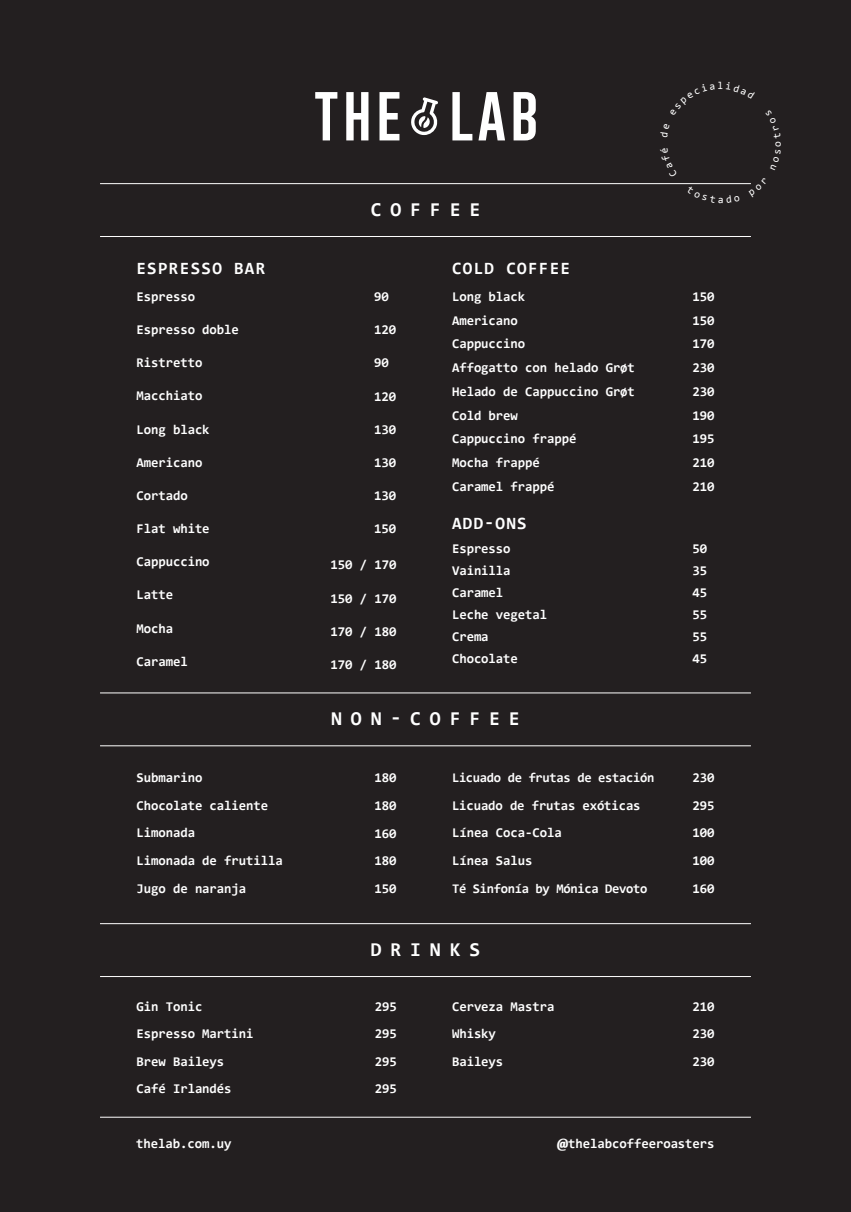
<style>
.page{position:relative;width:851px;height:1212px;background:#fff}
.page>*{position:absolute;margin:0;border:0;box-sizing:border-box;transform-origin:0 0}
.t1{font:700 19.8px "Consolas";letter-spacing:.45em;color:#fff}
.t2{font:700 17.4px "Consolas";letter-spacing:.075em;color:#fff}
.t3{font:700 13.35px/27.6px "Consolas";letter-spacing:-.005em;color:#fff}
.t4{font:700 13.35px "Consolas";letter-spacing:-.005em;color:#fff;scale:1.5 1}
.t5{font:700 13.2px "Consolas";letter-spacing:-.025em;color:#fff}
.t6{font:10.5px "Consolas";color:#fff}
</style>
<div class="page">
<div style="left:0;top:0;width:850px;height:1212px;background:#231f20"></div>
<hr style="left:100px;top:236px;width:650px;height:1px;background:#fff">
<hr style="left:100px;top:923px;width:650px;height:1px;background:#fff">
<hr style="left:100px;top:1117px;width:650px;height:1px;background:#fff">
<hr style="left:100px;top:183px;width:650px;height:1px;background:#fff">
<hr style="left:100px;top:745px;width:650px;height:1px;background:#fff">
<hr style="left:100px;top:692px;width:650px;height:1px;background:#fff">
<hr style="left:100px;top:976px;width:650px;height:1px;background:#fff">
<svg style="left:315px;top:92px;width:220px;height:48px"></svg>
<h2 class="t2" style="left:136px;top:257px;width:130px">ESPRESSO BAR</h2>
<p class="t3" style="left:136px;top:283px;width:60px">Espresso</p>
<p class="t3" style="left:136px;top:316px;width:104px">Espresso doble</p>
<p class="t3" style="left:136px;top:349px;width:67px">Ristretto</p>
<p class="t3" style="left:136px;top:382px;width:67px">Macchiato</p>
<p class="t3" style="left:136px;top:415px;width:75px">Long black</p>
<p class="t3" style="left:136px;top:448px;width:67px">Americano</p>
<p class="t3" style="left:136px;top:482px;width:53px">Cortado</p>
<p class="t3" style="left:136px;top:515px;width:75px">Flat white</p>
<p class="t3" style="left:136px;top:548px;width:75px">Cappuccino</p>
<p class="t3" style="left:136px;top:581px;width:38px">Latte</p>
<p class="t3" style="left:136px;top:614px;width:38px">Mocha</p>
<p class="t3" style="left:136px;top:647px;width:53px">Caramel</p>
<h1 class="t1" style="left:370px;top:196px;width:111px">COFFEE</h1>
<h2 class="t2" style="left:452px;top:257px;width:120px">COLD COFFEE</h2>
<p class="t6" style="left:717px;top:79px;width:7px">l</p>
<p class="t3" style="left:374px;top:283px;width:16px">90</p>
<p class="t3" style="left:374px;top:316px;width:23px">120</p>
<p class="t3" style="left:374px;top:349px;width:16px">90</p>
<p class="t3" style="left:374px;top:382px;width:23px">120</p>
<p class="t3" style="left:374px;top:415px;width:23px">130</p>
<p class="t3" style="left:374px;top:448px;width:23px">130</p>
<p class="t3" style="left:374px;top:482px;width:23px">130</p>
<p class="t3" style="left:374px;top:515px;width:23px">150</p>
<p class="t3" style="left:330px;top:551px;width:67px">150 / 170</p>
<p class="t3" style="left:330px;top:584px;width:67px">150 / 170</p>
<p class="t3" style="left:330px;top:617px;width:67px">170 / 180</p>
<p class="t3" style="left:330px;top:650px;width:67px">170 / 180</p>
<p class="t3" style="left:452px;top:285px;width:184px;line-height:23.7px">Long black<br>Americano<br>Cappuccino<br>Affogatto con helado Grøt<br>Helado de Cappuccino Grøt<br>Cold brew<br>Cappuccino frappé<br>Mocha frappé<br>Caramel frappé</p>
<p class="t3" style="left:692px;top:285px;width:23px;line-height:23.7px;text-align:justify">150<br>150<br>170<br>230<br>230<br>190<br>195<br>210<br>210</p>
<h2 class="t2" style="left:452px;top:512px;width:76px">ADD-ONS</h2>
<p class="t3" style="left:452px;top:537px;width:97px;line-height:22px">Espresso<br>Vainilla<br>Caramel<br>Leche vegetal<br>Crema<br>Chocolate</p>
<p class="t3" style="left:692px;top:537px;width:16px;line-height:22px;text-align:justify">50<br>35<br>45<br>55<br>55<br>45</p>
<h1 class="t1" style="left:331px;top:706px;width:190px">NON-COFFEE</h1>
<p class="t3" style="left:136px;top:764px;width:148px">Submarino<br>Chocolate caliente<br>Limonada<br>Limonada de frutilla<br>Jugo de naranja</p>
<p class="t3" style="left:374px;top:764px;width:23px;text-align:justify">180<br>180<br>160<br>180<br>150</p>
<p class="t5" style="left:452px;top:769px;width:204px">Licuado de frutas de estación</p>
<p class="t3" style="left:452px;top:791px;width:190px">Licuado de frutas exóticas<br>Línea Coca-Cola<br>Línea Salus</p>
<p class="t5" style="left:452px;top:880px;width:197px">Té Sinfonía by Mónica Devoto</p>
<h1 class="t1" style="left:370px;top:936px;width:111px">DRINKS</h1>
<p class="t3" style="left:692px;top:764px;width:23px;text-align:justify">230<br>295<br>100<br>100<br>160</p>
<p class="t3" style="left:136px;top:992px;width:119px">Gin Tonic<br>Espresso Martini<br>Brew Baileys<br>Café Irlandés</p>
<p class="t3" style="left:375px;top:992px;width:23px;text-align:justify">295<br>295<br>295<br>295</p>
<p class="t3" style="left:452px;top:992px;width:104px">Cerveza Mastra<br>Whisky<br>Baileys</p>
<p class="t3" style="left:692px;top:992px;width:23px;text-align:justify">210<br>230<br>230</p>
<p class="t3" style="left:136px;top:1129px;width:97px">thelab.com.uy</p>
<p class="t4" style="left:557px;top:1135px;width:106px">@thelabcoffeeroasters</p>
</div>
